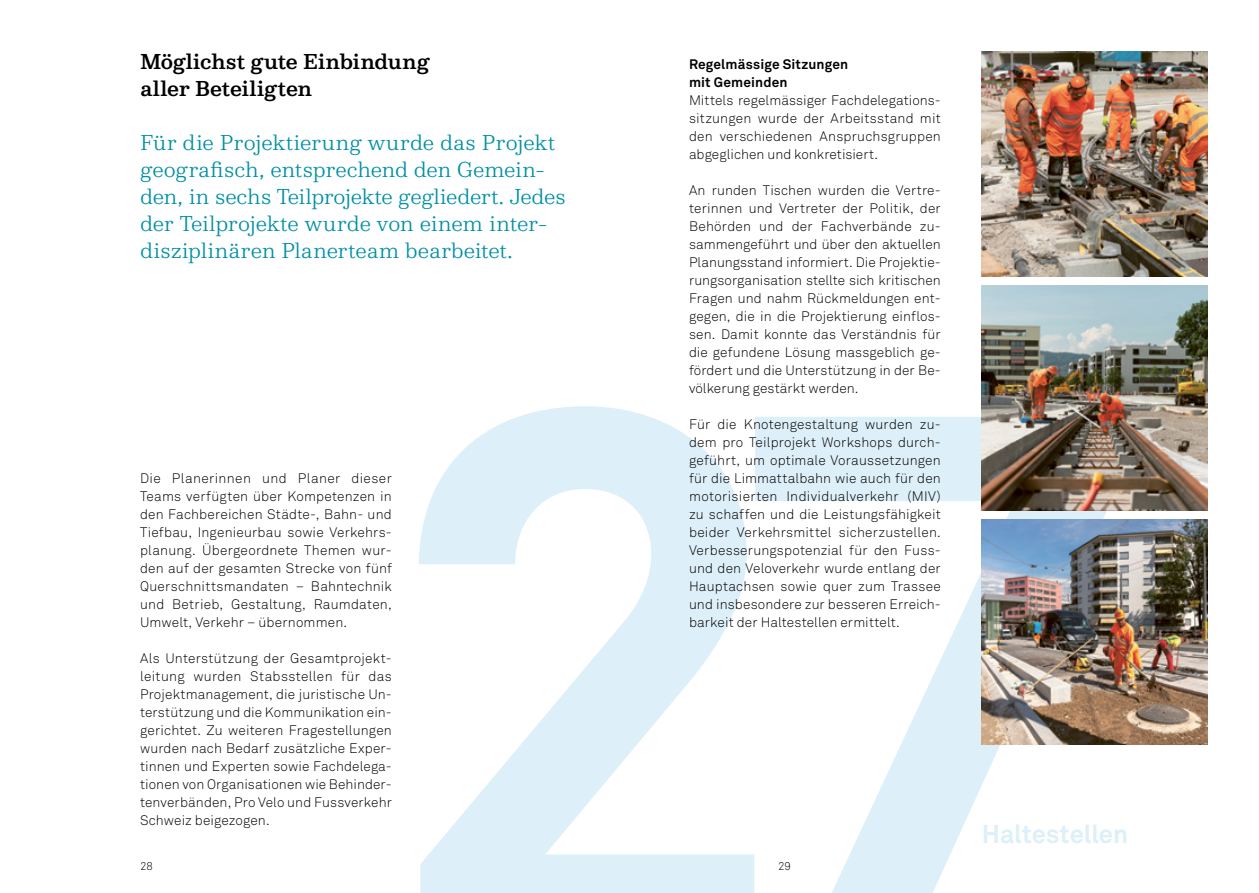
<style>
.page{position:relative;width:1259px;height:893px;background:#fff}
.page>*{position:absolute;margin:0;border:0;box-sizing:border-box;transform-origin:0 0}
.t1{font:700 25.5px "Akkurat";letter-spacing:-.005em;color:#ddeff8}
.t2{font:300 22.5px/27px "NN Colroy";letter-spacing:-.005em;color:#008fa5}
.t3{font:500 22.5px/27px "NN Colroy";letter-spacing:-.01em;color:#000}
.t4{font:300 13.65px/18px "Akkurat";letter-spacing:.005em;color:#000;text-align:justify}
.t5{font:700 13.65px/18px "Akkurat";letter-spacing:.015em;color:#000}
.t6{font:300 11.25px "Akkurat";color:#000}
</style>
<div class="page">
<svg style="left:755px;top:417px;width:360px;height:476px"></svg>
<svg style="left:419px;top:406px;width:335px;height:487px"></svg>
<img style="left:982px;top:51px;width:226px;height:225px">
<img style="left:982px;top:285px;width:226px;height:225px">
<img style="left:982px;top:519px;width:226px;height:225px">
<h2 class="t3" style="left:140px;top:48px;width:291px">Möglichst gute Einbindung aller Beteiligten</h2>
<h2 class="t2" style="left:140px;top:129px;width:427px">Für die Projektierung wurde das Projekt geografisch, entsprechend den Gemein&shy;den, in sechs Teilprojekte gegliedert. Jedes der Teilprojekte wurde von einem inter&shy;disziplinären Planerteam bearbeitet.</h2>
<p class="t4" style="left:140px;top:470px;width:253px">Die Planerinnen und Planer dieser Teams verfügten über Kompetenzen in den Fachbereichen Städte-, Bahn- und Tiefbau, Ingenieurbau sowie Verkehrs&shy;planung. Übergeordnete Themen wur&shy;den auf der gesamten Strecke von fünf Querschnittsmandaten – Bahntechnik und Betrieb, Gestaltung, Raumdaten, Umwelt, Verkehr – übernommen.</p>
<p class="t4" style="left:140px;top:650px;width:253px">Als Unterstützung der Gesamtprojekt&shy;leitung wurden Stabsstellen für das Projektmanagement, die juristische Un&shy;terstützung und die Kommunikation ein&shy;gerichtet. Zu weiteren Fragestellungen wurden nach Bedarf zusätzliche Exper&shy;tinnen und Experten sowie Fachdelega&shy;tionen von Organisationen wie Behinder&shy;tenverbänden, Pro Velo und Fussverkehr Schweiz beigezogen.</p>
<p class="t5" style="left:689px;top:55px;width:161px">Regelmässige Sitzungen mit Gemeinden</p>
<p class="t4" style="left:689px;top:92px;width:253px">Mittels regelmässiger Fachdelegations&shy;sitzungen wurde der Arbeitsstand mit den verschiedenen Anspruchsgruppen abgeglichen und konkretisiert.</p>
<p class="t4" style="left:689px;top:182px;width:253px">An runden Tischen wurden die Vertre&shy;terinnen und Vertreter der Politik, der Behörden und der Fachverbände zu&shy;sammengeführt und über den aktuellen Planungsstand informiert. Die Projektie&shy;rungsorganisation stellte sich kritischen Fragen und nahm Rückmeldungen ent&shy;gegen, die in die Projektierung einflos&shy;sen. Damit konnte das Verständnis für die gefundene Lösung massgeblich ge&shy;fördert und die Unterstützung in der Be&shy;völkerung gestärkt werden.</p>
<p class="t4" style="left:689px;top:416px;width:253px">Für die Knotengestaltung wurden zu&shy;dem pro Teilprojekt Workshops durch&shy;geführt, um optimale Voraussetzungen für die Limmattalbahn wie auch für den motorisierten Individualverkehr (MIV) zu schaffen und die Leistungsfähigkeit beider Verkehrsmittel sicherzustellen.<br>Verbesserungspotenzial für den Fuss&shy;und den Veloverkehr wurde entlang der Hauptachsen sowie quer zum Trassee und insbesondere zur besseren Erreich&shy;barkeit der Haltestellen ermittelt.</p>
<p class="t6" style="left:140px;top:859px;width:14px">28</p>
<p class="t6" style="left:778px;top:859px;width:14px">29</p>
<h1 class="t1" style="left:982px;top:818px;width:148px">Haltestellen</h1>
</div>
